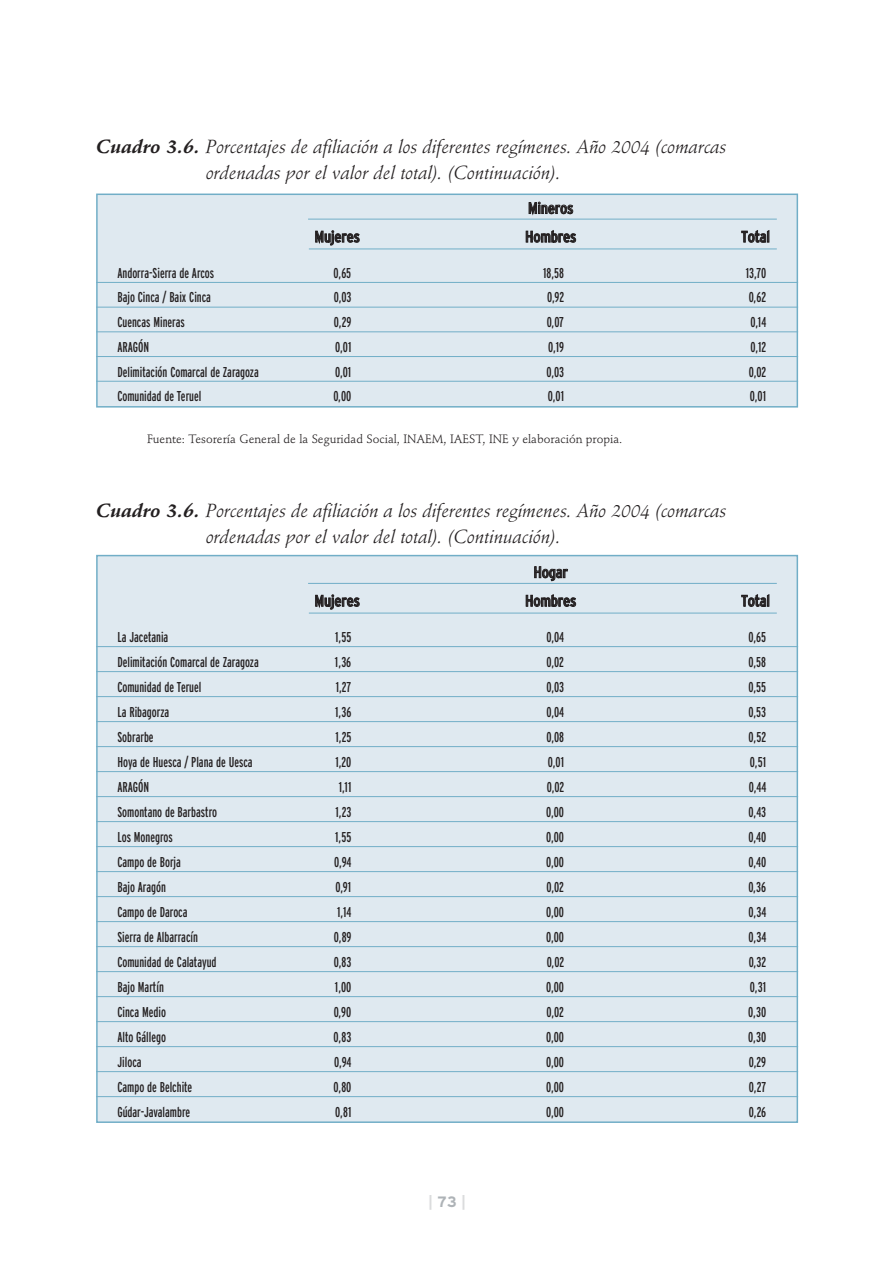
<style>
.page{position:relative;width:893px;height:1262px;background:#fff}
.page>*{position:absolute;margin:0;border:0;box-sizing:border-box;transform-origin:0 0}
.t1{font:italic 18.75px/25.5px "Stempel Schneidler";letter-spacing:-.005em;color:#231f20}
.t2{font:condensed 15.75px "Interstate";letter-spacing:-.005em;color:#231f20}
.t3{font:700 15px "Interstate";color:#dbdcdd}
.t4{font:extra-condensed 14.25px "Interstate";color:#231f20}
.t5{font:12px "Stempel Schneidler";color:#231f20}
.s1{font-weight:700}
.s2{color:#aeb3b7}
</style>
<div class="page">
<div style="left:97px;top:555px;width:700px;height:567px;background:#dfe9f0"></div>
<div style="left:97px;top:194px;width:700px;height:213px;background:#dfe9f0"></div>
<div style="left:96px;top:193px;width:702px;height:214px;border:2px solid #71aec7"></div>
<hr style="left:309px;top:248px;width:467px;height:1px;background:#71aec7">
<hr style="left:96px;top:282px;width:702px;height:1px;background:#71aec7">
<hr style="left:96px;top:307px;width:702px;height:1px;background:#71aec7">
<hr style="left:96px;top:331px;width:702px;height:1px;background:#71aec7">
<hr style="left:96px;top:356px;width:702px;height:1px;background:#71aec7">
<hr style="left:96px;top:381px;width:702px;height:1px;background:#71aec7">
<hr style="left:309px;top:612px;width:467px;height:1px;background:#71aec7">
<hr style="left:96px;top:646px;width:702px;height:1px;background:#71aec7">
<hr style="left:96px;top:671px;width:702px;height:1px;background:#71aec7">
<hr style="left:96px;top:696px;width:702px;height:1px;background:#71aec7">
<hr style="left:96px;top:721px;width:702px;height:1px;background:#71aec7">
<hr style="left:96px;top:746px;width:702px;height:1px;background:#71aec7">
<hr style="left:96px;top:771px;width:702px;height:1px;background:#71aec7">
<hr style="left:96px;top:796px;width:702px;height:1px;background:#71aec7">
<hr style="left:96px;top:821px;width:702px;height:1px;background:#71aec7">
<hr style="left:96px;top:846px;width:702px;height:1px;background:#71aec7">
<hr style="left:96px;top:871px;width:702px;height:1px;background:#71aec7">
<hr style="left:96px;top:896px;width:702px;height:1px;background:#71aec7">
<hr style="left:96px;top:921px;width:702px;height:1px;background:#71aec7">
<hr style="left:96px;top:946px;width:702px;height:1px;background:#71aec7">
<hr style="left:96px;top:971px;width:702px;height:1px;background:#71aec7">
<hr style="left:96px;top:996px;width:702px;height:1px;background:#71aec7">
<hr style="left:96px;top:1021px;width:702px;height:1px;background:#71aec7">
<hr style="left:96px;top:1046px;width:702px;height:1px;background:#71aec7">
<hr style="left:96px;top:1071px;width:702px;height:1px;background:#71aec7">
<hr style="left:96px;top:1096px;width:702px;height:1px;background:#71aec7">
<hr style="left:308px;top:219px;width:468px;height:1px;background:#71aec7">
<hr style="left:308px;top:583px;width:468px;height:1px;background:#71aec7">
<h1 class="t1" style="left:206px;top:136px;width:522px;text-indent:-110px"><span class="s1">Cuadro 3.6.</span> Porcentajes de afiliación a los diferentes regímenes. Año 2004 (comarcas ordenadas por el valor del total). (Continuación).</h1>
<p class="t2" style="left:528px;top:202px;width:47px">Mineros</p>
<p class="t2" style="left:314px;top:231px;width:47px">Mujeres</p>
<p class="t2" style="left:525px;top:231px;width:53px">Hombres</p>
<p class="t2" style="left:741px;top:231px;width:30px">Total</p>
<p class="t4" style="left:117px;top:267px;width:98px">Andorra-Sierra de Arcos</p>
<p class="t4" style="left:333px;top:267px;width:19px">0,65</p>
<p class="t4" style="left:543px;top:267px;width:23px">18,58</p>
<p class="t4" style="left:745px;top:267px;width:22px">13,70</p>
<p class="t4" style="left:117px;top:292px;width:95px">Bajo Cinca / Baix Cinca</p>
<p class="t4" style="left:334px;top:292px;width:19px">0,03</p>
<p class="t4" style="left:547px;top:292px;width:19px">0,92</p>
<p class="t4" style="left:748px;top:292px;width:19px">0,62</p>
<p class="t4" style="left:117px;top:317px;width:69px">Cuencas Mineras</p>
<p class="t4" style="left:334px;top:317px;width:19px">0,29</p>
<p class="t4" style="left:546px;top:317px;width:19px">0,07</p>
<p class="t4" style="left:750px;top:317px;width:17px">0,14</p>
<p class="t4" style="left:117px;top:341px;width:33px">ARAGÓN</p>
<p class="t4" style="left:335px;top:341px;width:18px">0,01</p>
<p class="t4" style="left:548px;top:341px;width:17px">0,19</p>
<p class="t4" style="left:750px;top:341px;width:17px">0,12</p>
<p class="t4" style="left:117px;top:366px;width:143px">Delimitación Comarcal de Zaragoza</p>
<p class="t4" style="left:335px;top:366px;width:18px">0,01</p>
<p class="t4" style="left:546px;top:366px;width:19px">0,03</p>
<p class="t4" style="left:748px;top:366px;width:19px">0,02</p>
<p class="t4" style="left:117px;top:391px;width:85px">Comunidad de Teruel</p>
<p class="t4" style="left:333px;top:391px;width:20px">0,00</p>
<p class="t4" style="left:548px;top:391px;width:18px">0,01</p>
<p class="t4" style="left:750px;top:391px;width:18px">0,01</p>
<p class="t5" style="left:147px;top:434px;width:476px">Fuente: Tesorería General de la Seguridad Social, INAEM, IAEST, INE y elaboración propia.</p>
<h1 class="t1" style="left:206px;top:500px;width:522px;text-indent:-110px"><span class="s1">Cuadro 3.6.</span> Porcentajes de afiliación a los diferentes regímenes. Año 2004 (comarcas ordenadas por el valor del total). (Continuación).</h1>
<p class="t2" style="left:533px;top:566px;width:36px">Hogar</p>
<p class="t2" style="left:314px;top:595px;width:47px">Mujeres</p>
<p class="t2" style="left:525px;top:595px;width:53px">Hombres</p>
<p class="t2" style="left:741px;top:595px;width:30px">Total</p>
<p class="t4" style="left:117px;top:631px;width:52px">La Jacetania</p>
<p class="t4" style="left:335px;top:631px;width:18px">1,55</p>
<p class="t4" style="left:546px;top:631px;width:19px">0,04</p>
<p class="t4" style="left:748px;top:631px;width:19px">0,65</p>
<p class="t4" style="left:117px;top:656px;width:143px">Delimitación Comarcal de Zaragoza</p>
<p class="t4" style="left:335px;top:656px;width:18px">1,36</p>
<p class="t4" style="left:546px;top:656px;width:19px">0,02</p>
<p class="t4" style="left:748px;top:656px;width:19px">0,58</p>
<p class="t4" style="left:117px;top:681px;width:85px">Comunidad de Teruel</p>
<p class="t4" style="left:336px;top:681px;width:17px">1,27</p>
<p class="t4" style="left:546px;top:681px;width:19px">0,03</p>
<p class="t4" style="left:748px;top:681px;width:19px">0,55</p>
<p class="t4" style="left:117px;top:706px;width:53px">La Ribagorza</p>
<p class="t4" style="left:335px;top:706px;width:18px">1,36</p>
<p class="t4" style="left:546px;top:706px;width:19px">0,04</p>
<p class="t4" style="left:748px;top:706px;width:19px">0,53</p>
<p class="t4" style="left:117px;top:731px;width:38px">Sobrarbe</p>
<p class="t4" style="left:335px;top:731px;width:17px">1,25</p>
<p class="t4" style="left:546px;top:731px;width:19px">0,08</p>
<p class="t4" style="left:748px;top:731px;width:19px">0,52</p>
<p class="t4" style="left:117px;top:756px;width:137px">Hoya de Huesca / Plana de Uesca</p>
<p class="t4" style="left:335px;top:756px;width:18px">1,20</p>
<p class="t4" style="left:548px;top:756px;width:18px">0,01</p>
<p class="t4" style="left:750px;top:756px;width:18px">0,51</p>
<p class="t4" style="left:117px;top:781px;width:33px">ARAGÓN</p>
<p class="t4" style="left:338px;top:781px;width:14px">1,11</p>
<p class="t4" style="left:546px;top:781px;width:19px">0,02</p>
<p class="t4" style="left:748px;top:781px;width:19px">0,44</p>
<p class="t4" style="left:117px;top:806px;width:101px">Somontano de Barbastro</p>
<p class="t4" style="left:335px;top:806px;width:17px">1,23</p>
<p class="t4" style="left:546px;top:806px;width:20px">0,00</p>
<p class="t4" style="left:748px;top:806px;width:19px">0,43</p>
<p class="t4" style="left:117px;top:831px;width:57px">Los Monegros</p>
<p class="t4" style="left:335px;top:831px;width:18px">1,55</p>
<p class="t4" style="left:546px;top:831px;width:20px">0,00</p>
<p class="t4" style="left:748px;top:831px;width:19px">0,40</p>
<p class="t4" style="left:117px;top:856px;width:65px">Campo de Borja</p>
<p class="t4" style="left:334px;top:856px;width:19px">0,94</p>
<p class="t4" style="left:546px;top:856px;width:19px">0,00</p>
<p class="t4" style="left:748px;top:856px;width:19px">0,40</p>
<p class="t4" style="left:117px;top:881px;width:50px">Bajo Aragón</p>
<p class="t4" style="left:335px;top:881px;width:17px">0,91</p>
<p class="t4" style="left:546px;top:881px;width:19px">0,02</p>
<p class="t4" style="left:748px;top:881px;width:19px">0,36</p>
<p class="t4" style="left:117px;top:906px;width:72px">Campo de Daroca</p>
<p class="t4" style="left:337px;top:906px;width:16px">1,14</p>
<p class="t4" style="left:546px;top:906px;width:20px">0,00</p>
<p class="t4" style="left:748px;top:906px;width:19px">0,34</p>
<p class="t4" style="left:117px;top:931px;width:82px">Sierra de Albarracín</p>
<p class="t4" style="left:334px;top:931px;width:19px">0,89</p>
<p class="t4" style="left:546px;top:931px;width:20px">0,00</p>
<p class="t4" style="left:748px;top:931px;width:19px">0,34</p>
<p class="t4" style="left:117px;top:956px;width:101px">Comunidad de Calatayud</p>
<p class="t4" style="left:334px;top:956px;width:19px">0,83</p>
<p class="t4" style="left:546px;top:956px;width:19px">0,02</p>
<p class="t4" style="left:748px;top:956px;width:19px">0,32</p>
<p class="t4" style="left:117px;top:981px;width:48px">Bajo Martín</p>
<p class="t4" style="left:335px;top:981px;width:18px">1,00</p>
<p class="t4" style="left:546px;top:981px;width:20px">0,00</p>
<p class="t4" style="left:749px;top:981px;width:18px">0,31</p>
<p class="t4" style="left:117px;top:1006px;width:50px">Cinca Medio</p>
<p class="t4" style="left:333px;top:1006px;width:19px">0,90</p>
<p class="t4" style="left:546px;top:1006px;width:19px">0,02</p>
<p class="t4" style="left:748px;top:1006px;width:20px">0,30</p>
<p class="t4" style="left:117px;top:1031px;width:50px">Alto Gállego</p>
<p class="t4" style="left:333px;top:1031px;width:19px">0,83</p>
<p class="t4" style="left:546px;top:1031px;width:19px">0,00</p>
<p class="t4" style="left:748px;top:1031px;width:20px">0,30</p>
<p class="t4" style="left:117px;top:1056px;width:26px">Jiloca</p>
<p class="t4" style="left:334px;top:1056px;width:19px">0,94</p>
<p class="t4" style="left:546px;top:1056px;width:19px">0,00</p>
<p class="t4" style="left:748px;top:1056px;width:19px">0,29</p>
<p class="t4" style="left:117px;top:1081px;width:76px">Campo de Belchite</p>
<p class="t4" style="left:333px;top:1081px;width:19px">0,80</p>
<p class="t4" style="left:546px;top:1081px;width:20px">0,00</p>
<p class="t4" style="left:749px;top:1081px;width:19px">0,27</p>
<p class="t4" style="left:117px;top:1106px;width:74px">Gúdar-Javalambre</p>
<p class="t4" style="left:335px;top:1106px;width:18px">0,81</p>
<p class="t4" style="left:546px;top:1106px;width:20px">0,00</p>
<p class="t4" style="left:748px;top:1106px;width:19px">0,26</p>
<p class="t3" style="left:428px;top:1196px;width:39px">|<span class="s2">73</span>|</p>
</div>
